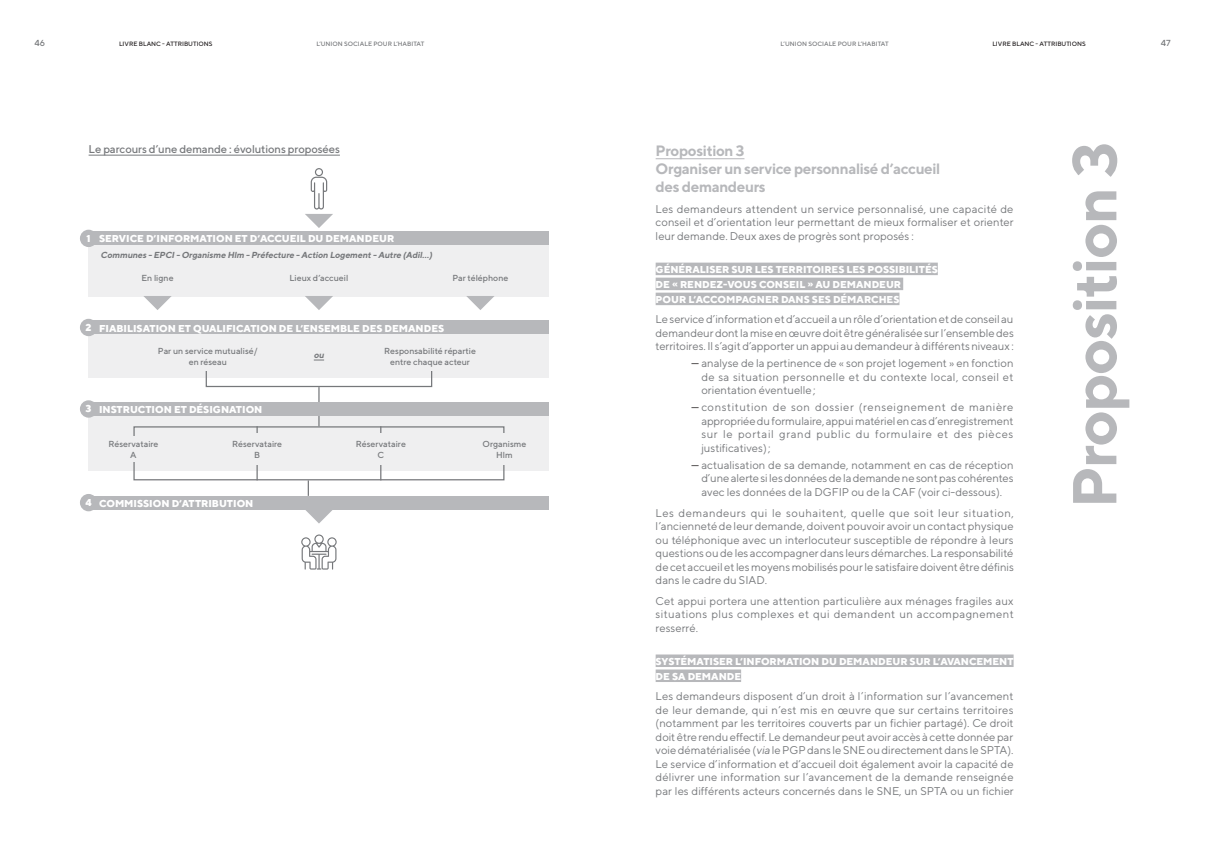
<style>
.page{position:relative;width:1205px;height:851px;background:#fff}
.page>*{position:absolute;margin:0;border:0;box-sizing:border-box;transform-origin:0 0}
.TITRE_ATELIER{font:700 61.88px "TT Norms";letter-spacing:-.025em;color:#b7b8bb}
.ST1_PROPOSITION{font:700 15px/18px "TT Norms";letter-spacing:-.025em;color:#b7b8bb}
.TEXTE{font:11.25px/13.5px "TT Norms";color:#76787b;text-align:justify}
.ST_SOULIGNÉ{font:500 11.25px "TT Norms";letter-spacing:-.01em;color:#76787b}
.ST2{font:800 10px/15px "TT Norms";color:#fff}
.TEXTE-2{font:500 8.75px/10.5px "TT Norms";color:#76787b;text-align:center}
.ST3{font:italic 700 8.75px "TT Norms";color:#76787b}
.t1{font:500 6.25px "TT Norms";color:#76787b}
.t2{font:500 6.25px "TT Norms";color:#231f20}
.s1{color:#231f20}
.s2{font-style:italic}
</style>
<div class="page">
<div style="left:89px;top:402px;width:460px;height:68px;background:#efeff0"></div>
<div style="left:133px;top:426px;width:371px;height:54px;border:1px solid #76787b"></div>
<hr style="left:318px;top:387px;width:2px;height:39px;background:#76787b">
<svg style="left:308px;top:480px;width:1px;height:16px"></svg>
<hr style="left:656px;top:158px;width:88px;height:1px;background:#b7b8bb">
<div style="left:656px;top:262px;width:282px;height:13px;background:#b7b8bb"></div>
<div style="left:656px;top:277px;width:247px;height:13px;background:#b7b8bb"></div>
<div style="left:656px;top:292px;width:243px;height:13px;background:#b7b8bb"></div>
<div style="left:656px;top:654px;width:357px;height:13px;background:#b7b8bb"></div>
<div style="left:656px;top:669px;width:85px;height:13px;background:#b7b8bb"></div>
<div style="left:89px;top:321px;width:460px;height:56px;background:#efeff0"></div>
<div style="left:89px;top:231px;width:460px;height:65px;background:#efeff0"></div>
<div style="left:206px;top:351px;width:226px;height:36px;border:1px solid #76787b"></div>
<hr style="left:89px;top:155px;width:251px;height:1px;background:#76787b">
<div style="left:130px;top:339px;width:156px;height:32px;background:#efeff0"></div>
<div style="left:352px;top:339px;width:156px;height:32px;background:#efeff0"></div>
<div style="left:89px;top:231px;width:460px;height:14px;background:#b7b8bb"></div>
<div style="left:80px;top:230px;width:17px;height:17px;background:#b7b8bb;border-radius:50%"></div>
<div style="left:89px;top:402px;width:460px;height:13px;background:#b7b8bb"></div>
<div style="left:80px;top:400px;width:17px;height:17px;background:#b7b8bb;border-radius:50%"></div>
<div style="left:89px;top:321px;width:460px;height:13px;background:#b7b8bb"></div>
<div style="left:80px;top:319px;width:17px;height:17px;background:#b7b8bb;border-radius:50%"></div>
<svg style="left:305px;top:168px;width:28px;height:60px"></svg>
<svg style="left:305px;top:509px;width:28px;height:14px"></svg>
<svg style="left:143px;top:296px;width:29px;height:14px"></svg>
<svg style="left:305px;top:296px;width:28px;height:14px"></svg>
<svg style="left:466px;top:296px;width:28px;height:14px"></svg>
<hr style="left:380px;top:426px;width:1px;height:54px;background:#76787b">
<hr style="left:256px;top:426px;width:2px;height:54px;background:#76787b">
<div style="left:89px;top:496px;width:460px;height:13px;background:#b7b8bb"></div>
<div style="left:80px;top:494px;width:17px;height:17px;background:#b7b8bb;border-radius:50%"></div>
<div style="left:106px;top:436px;width:55px;height:25px;background:#efeff0"></div>
<div style="left:354px;top:432px;width:54px;height:32px;background:#efeff0"></div>
<div style="left:477px;top:432px;width:54px;height:32px;background:#efeff0"></div>
<div style="left:230px;top:432px;width:54px;height:32px;background:#efeff0"></div>
<svg style="left:301px;top:534px;width:36px;height:35px"></svg>
<p class="TEXTE-2" style="left:34px;top:38px;width:12px">46</p>
<p class="t2" style="left:119px;top:40px;width:95px">LIVRE BLANC - ATTRIBUTIONS</p>
<p class="t1" style="left:316px;top:40px;width:109px">L’UNION SOCIALE POUR L’HABITAT</p>
<p class="t1" style="left:780px;top:40px;width:109px">L’UNION SOCIALE POUR L’HABITAT</p>
<p class="t2" style="left:992px;top:40px;width:95px">LIVRE BLANC - ATTRIBUTIONS</p>
<p class="TEXTE-2" style="left:1161px;top:38px;width:11px">47</p>
<p class="ST_SOULIGNÉ" style="left:89px;top:142px;width:253px">Le parcours d’une demande : évolutions proposées</p>
<p class="ST2" style="left:87px;top:230px;width:6px">1</p>
<p class="ST2" style="left:99px;top:231px;width:297px">SERVICE D’INFORMATION ET D’ACCUEIL DU DEMANDEUR</p>
<p class="ST3" style="left:101px;top:249px;width:335px">Communes - EPCI- Organisme Hlm - Préfecture - Action Logement- Autre (Adil…)</p>
<p class="TEXTE-2" style="left:141px;top:272px;width:34px">En ligne</p>
<p class="TEXTE-2" style="left:290px;top:272px;width:60px">Lieux d’accueil</p>
<p class="TEXTE-2" style="left:452px;top:272px;width:57px">Par téléphone</p>
<p class="ST2" style="left:86px;top:320px;width:8px">2</p>
<p class="ST2" style="left:99px;top:320px;width:346px">FIABILISATION ET QUALIFICATION DE L’ENSEMBLE DES DEMANDES</p>
<p class="TEXTE-2" style="left:158px;top:345px;width:101px">Par un service mutualisé/ en réseau</p>
<p class="TEXTE-2" style="left:384px;top:345px;width:93px">Responsabilité répartie entre chaque acteur</p>
<p class="ST3" style="left:314px;top:349px;width:14px">ou</p>
<p class="ST2" style="left:86px;top:401px;width:7px">3</p>
<p class="ST2" style="left:99px;top:402px;width:165px">INSTRUCTION ET DÉSIGNATION</p>
<p class="TEXTE-2" style="left:108px;top:439px;width:52px">Réservataire<br>A</p>
<p class="TEXTE-2" style="left:356px;top:439px;width:52px">Réservataire<br>C</p>
<p class="TEXTE-2" style="left:483px;top:439px;width:45px">Organisme<br>Hlm</p>
<p class="TEXTE-2" style="left:232px;top:439px;width:52px">Réservataire<br>B</p>
<p class="ST2" style="left:85px;top:495px;width:8px">4</p>
<p class="ST2" style="left:99px;top:495px;width:156px">COMMISSION D’ATTRIBUTION</p>
<p class="ST1_PROPOSITION" style="left:656px;top:142px;width:286px">Proposition 3<br>Organiser un service personnalisé d’accueil des demandeurs</p>
<p class="TEXTE" style="left:656px;top:202px;width:359px">Les demandeurs attendent un service personnalisé, une capacité de conseil et d’orientation leur permettant de mieux formaliser et orienter leur demande. Deux axes de progrès sont proposés :</p>
<p class="ST2" style="left:656px;top:261px;width:284px">GÉNÉRALISER SUR LES TERRITOIRES LES POSSIBILITÉS<br>DE « RENDEZ-VOUS CONSEIL » AU DEMANDEUR<br>POUR L’ACCOMPAGNER DANS SES DÉMARCHES</p>
<p class="TEXTE" style="left:656px;top:312px;width:360px">Le service d’information et d’accueil a un rôle d’orientation et de conseil au demandeur dont la mise en œuvre doit être généralisée sur l’ensemble des territoires. Il s’agit d’apporter un appui au demandeur à différents niveaux :</p>
<p class="TEXTE" style="left:701px;top:356px;width:314px;text-indent:-10px"><span class="s1">—</span> analyse de la pertinence de « son projet logement » en fonction de sa situation personnelle et du contexte local, conseil et orientation éventuelle;</p>
<p class="TEXTE" style="left:701px;top:400px;width:314px;text-indent:-10px"><span class="s1">—</span> constitution de son dossier (renseignement de manière appropriée du formulaire, appui matériel en cas d’enregistrement sur le portail grand public du formulaire et des pièces justificatives);</p>
<p class="TEXTE" style="left:701px;top:458px;width:314px;text-indent:-10px"><span class="s1">—</span> actualisation de sa demande, notamment en cas de réception d’une alerte si les données de la demande ne sont pas cohérentes avec les données de la DGFIP ou de la CAF (voir ci-dessous).</p>
<p class="TEXTE" style="left:656px;top:505px;width:360px">Les demandeurs qui le souhaitent, quelle que soit leur situation, l’ancienneté de leur demande, doivent pouvoir avoir un contact physique ou téléphonique avec un interlocuteur susceptible de répondre à leurs questions ou de les accompagner dans leurs démarches. La responsabilité de cet accueil et les moyens mobilisés pour le satisfaire doivent être définis dans le cadre du SIAD.</p>
<p class="TEXTE" style="left:656px;top:593px;width:360px">Cet appui portera une attention particulière aux ménages fragiles aux situations plus complexes et qui demandent un accompagnement resserré.</p>
<p class="ST2" style="left:656px;top:653px;width:359px">SYSTÉMATISER L’INFORMATION DU DEMANDEUR SUR L’AVANCEMENT<br>DE SA DEMANDE</p>
<p class="TEXTE" style="left:656px;top:689px;width:360px">Les demandeurs disposent d’un droit à l’information sur l’avancement de leur demande, qui n’est mis en œuvre que sur certains territoires (notamment par les territoires couverts par un fichier partagé). Ce droit doit être rendu effectif. Le demandeur peut avoir accès à cette donnée par voie dématérialisée (<span class="s2">via</span> le PGP dans le SNE ou directement dans le SPTA).<br>Le service d’information et d’accueil doit également avoir la capacité de délivrer une information sur l’avancement de la demande renseignée par les différents acteurs concernés dans le SNE, un SPTA ou un fichier</p>
<p class="TITRE_ATELIER" style="left:1056px;top:508px;width:368px;rotate:-90deg">Proposition 3</p>
</div>
